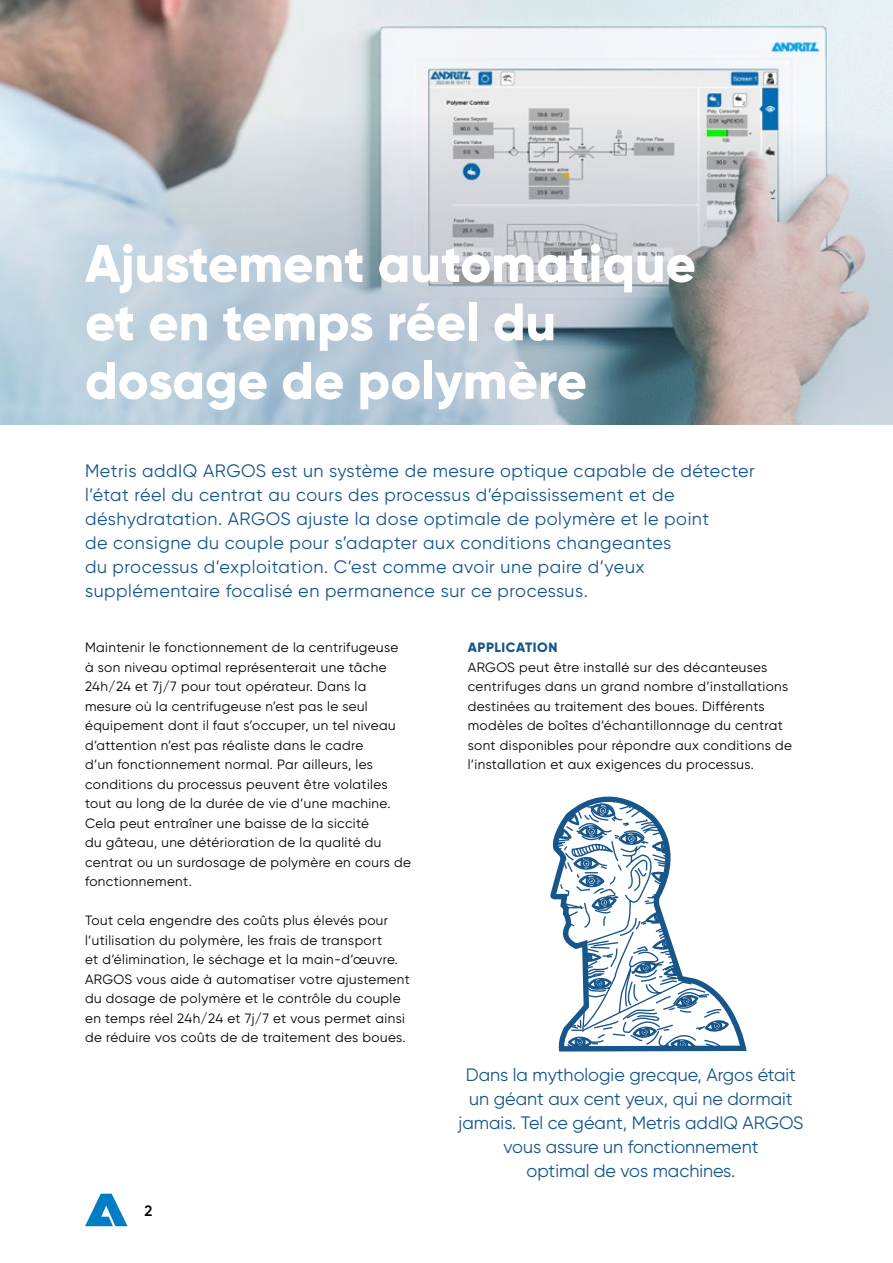
<style>
.page{position:relative;width:893px;height:1263px;background:#fff}
.page>*{position:absolute;margin:0;border:0;box-sizing:border-box;transform-origin:0 0}
.t1{font:800 52.5px/58.5px "Gilroy";color:#fff}
.t2{font:18px/24px "Gilroy";letter-spacing:.025em;color:#17568b}
.t3{font:18px/24px "Gilroy";color:#17568b;text-align:center}
.t4{font:600 15px "Gilroy";color:#000}
.t5{font:13.5px/19.5px "Gilroy";letter-spacing:.03em;color:#000}
.t6{font:800 13.5px "Gilroy";letter-spacing:.04em;color:#17568b}
</style>
<div class="page">
<svg style="left:85px;top:1194px;width:43px;height:32px"></svg>
<img style="left:0;top:0;width:893px;height:106px">
<svg style="left:0;top:106px;width:893px;height:319px;background:#bbc4cb"></svg>
<svg style="left:550px;top:796px;width:197px;height:255px"></svg>
<svg style="left:553px;top:801px;width:177px;height:251px"></svg>
<h1 class="t1" style="left:85px;top:234px;width:612px">Ajustement automatique et en temps réel du dosage de polymère</h1>
<p class="t2" style="left:85px;top:458px;width:671px">Metris addIQ ARGOS est un système de mesure optique capable de détecter l’état réel du centrat au cours des processus d’épaississement et de déshydratation. ARGOS ajuste la dose optimale de polymère et le point<br>de consigne du couple pour s’adapter aux conditions changeantes<br>du processus d’exploitation. C’est comme avoir une paire d’yeux supplémentaire focalisé en permanence sur ce processus.</p>
<p class="t5" style="left:85px;top:638px;width:327px">Maintenir le fonctionnement de la centrifugeuse<br>à son niveau optimal représenterait une tâche 24h/24 et 7j/7 pour tout opérateur. Dans la mesure où la centrifugeuse n’est pas le seul équipement dont il faut s’occuper, un tel niveau d’attention n’est pas réaliste dans le cadre<br>d’un fonctionnement normal. Par ailleurs, les conditions du processus peuvent être volatiles tout au long de la durée de vie d’une machine.<br>Cela peut entraîner une baisse de la siccité<br>du gâteau, une détérioration de la qualité du centrat ou un surdosage de polymère en cours de fonctionnement.</p>
<p class="t5" style="left:85px;top:911px;width:326px">Tout cela engendre des coûts plus élevés pour l’utilisation du polymère, les frais de transport<br>et d’élimination, le séchage et la main-d’œuvre.<br>ARGOS vous aide à automatiser votre ajustement du dosage de polymère et le contrôle du couple en temps réel 24h/24 et 7j/7 et vous permet ainsi de réduire vos coûts de de traitement des boues.</p>
<p class="t4" style="left:145px;top:1201px;width:9px">2</p>
<p class="t6" style="left:468px;top:639px;width:91px">APPLICATION</p>
<p class="t5" style="left:468px;top:657px;width:326px">ARGOS peut être installé sur des décanteuses centrifuges dans un grand nombre d’installations destinées au traitement des boues. Différents modèles de boîtes d’échantillonnage du centrat sont disponibles pour répondre aux conditions de l’installation et aux exigences du processus.</p>
<h2 class="t3" style="left:458px;top:1063px;width:347px">Dans la mythologie grecque, Argos était un géant aux cent yeux, qui ne dormait jamais. Tel ce géant, Metris addIQ ARGOS vous assure un fonctionnement<br>optimal de vos machines.</h2>
</div>
